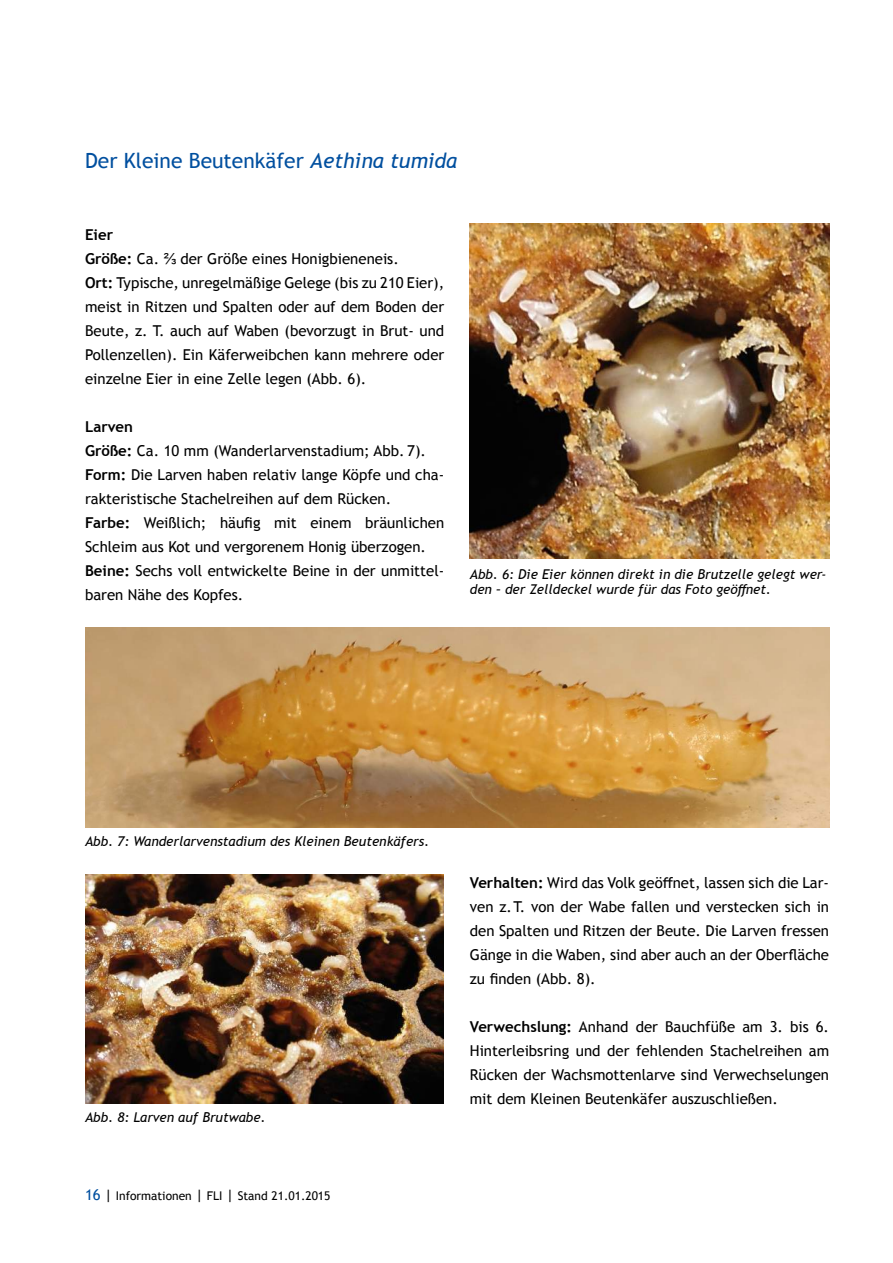
<style>
.page{position:relative;width:893px;height:1263px;background:#fff}
.page>*{position:absolute;margin:0;border:0;box-sizing:border-box;transform-origin:0 0}
.t1{font:21px "Trebuchet MS";color:#004f9f}
.t2{font:15px/24px "Trebuchet MS";color:#000}
.t3{font:italic 13.5px/15px "Trebuchet MS";color:#000}
.t4{font:12px "Trebuchet MS";color:#000}
.s1{font-style:italic}
.s2{font-weight:700}
.s3{font-family:"Arial"}
.s4{font-size:15px;color:#004f9f}
.s5{font-size:15px}
</style>
<div class="page">
<img style="left:85px;top:875px;width:359px;height:229px">
<img style="left:470px;top:224px;width:359px;height:335px">
<img style="left:85px;top:628px;width:744px;height:199px">
<h1 class="t1" style="left:85px;top:147px;width:374px">Der Kleine Beutenkäfer <span class="s1">Aethina tumida</span></h1>
<p class="t2" style="left:85px;top:223px;width:361px"><span class="s2">Eier<br>Größe:</span> Ca. <span class="s3">⅔</span> der Größe eines Honigbieneneis.<br><span class="s2">Ort:</span> Typische, unregelmäßige Gelege (bis zu 210 Eier), meist in Ritzen und Spalten oder auf dem Boden der Beute, z. T. auch auf Waben (bevorzugt in Brut- und Pollenzellen). Ein Käferweibchen kann mehrere oder einzelne Eier in eine Zelle legen (Abb. 6).</p>
<p class="t2" style="left:85px;top:415px;width:361px"><span class="s2">Larven<br>Größe:</span> Ca. 10 mm (Wanderlarvenstadium; Abb. 7).<br><span class="s2">Form:</span> Die Larven haben relativ lange Köpfe und cha&shy;rakteristische Stachelreihen auf dem Rücken.<br><span class="s2">Farbe:</span> Weißlich; häufig mit einem bräunlichen Schleim aus Kot und vergorenem Honig überzogen.<br><span class="s2">Beine:</span> Sechs voll entwickelte Beine in der unmittel&shy;baren Nähe des Kopfes.</p>
<p class="t3" style="left:470px;top:567px;width:358px">Abb. 6: Die Eier können direkt in die Brutzelle gelegt wer&shy;den – der Zelldeckel wurde für das Foto geöffnet.</p>
<p class="t3" style="left:85px;top:834px;width:346px">Abb. 7: Wanderlarvenstadium des Kleinen Beutenkäfers.</p>
<p class="t3" style="left:85px;top:1110px;width:182px">Abb. 8: Larven auf Brutwabe.</p>
<p class="t4" style="left:85px;top:1188px;width:247px"><span class="s4">16</span> <span class="s5">|</span> Informationen <span class="s5">|</span> FLI <span class="s5">|</span> Stand 21.01.2015</p>
<p class="t2" style="left:470px;top:871px;width:361px;text-align:justify"><span class="s2">Verhalten:</span> Wird das Volk geöffnet, lassen sich die Lar&shy;ven z.T. von der Wabe fallen und verstecken sich in den Spalten und Ritzen der Beute. Die Larven fressen Gänge in die Waben, sind aber auch an der Oberfläche zu finden (Abb. 8).</p>
<p class="t2" style="left:470px;top:1015px;width:361px;text-align:justify"><span class="s2">Verwechslung:</span> Anhand der Bauchfüße am 3. bis 6.<br>Hinterleibsring und der fehlenden Stachelreihen am Rücken der Wachsmottenlarve sind Verwechselungen mit dem Kleinen Beutenkäfer auszuschließen.</p>
</div>
